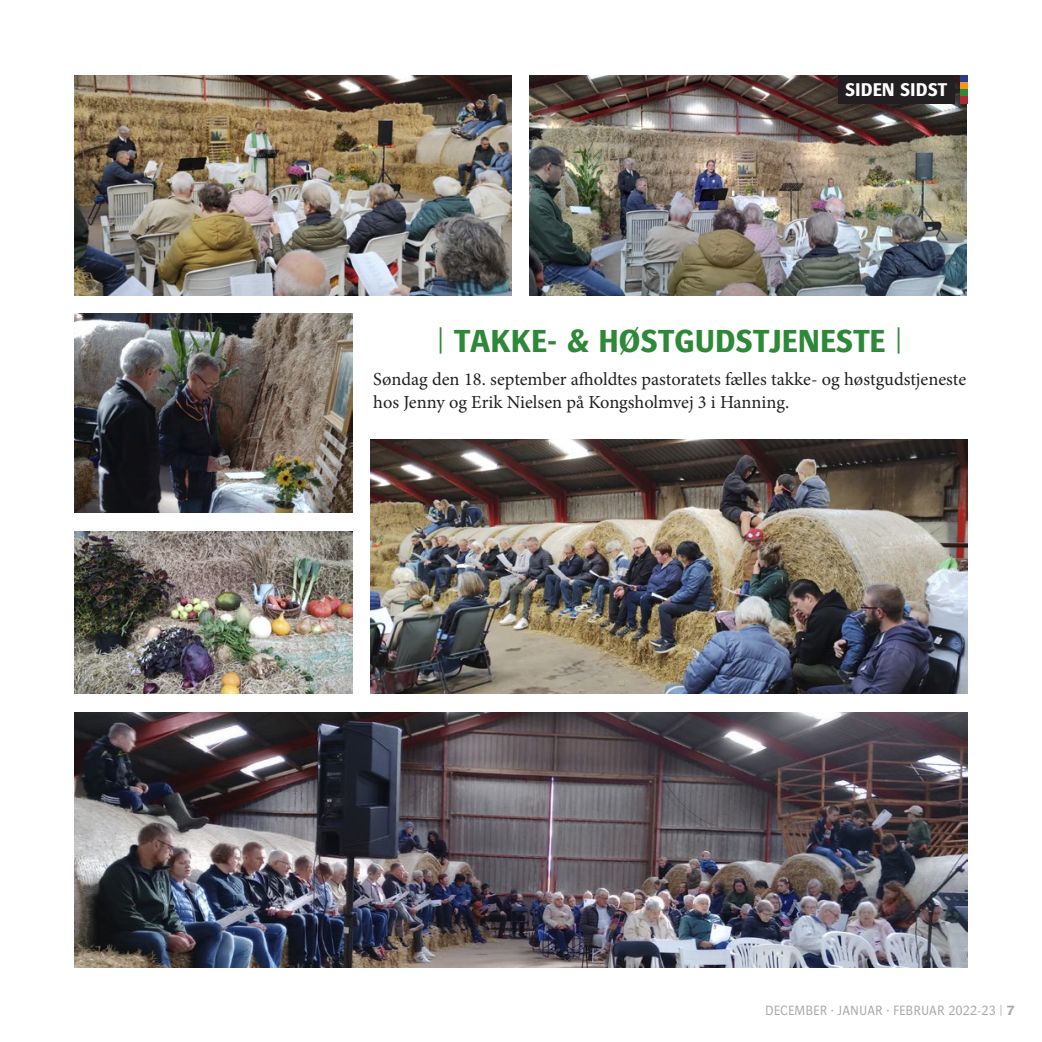
<style>
.page{position:relative;width:1042px;height:1042px;background:#fff}
.page>*{position:absolute;margin:0;border:0;box-sizing:border-box;transform-origin:0 0}
.t1{font:700 33.25px "Bosis Std";color:#2d8837}
.t2{font:700 19.25px "Bosis Std";color:#fff}
.t3{font:18.38px/22.8px "Minion Pro";color:#231f20}
.t4{font:300 14px "Bosis Std";color:#a8a9ad}
.s1{font-weight:700}
</style>
<div class="page">
<img style="left:529px;top:75px;width:437px;height:220px">
<img style="left:74px;top:75px;width:437px;height:220px">
<div style="left:838px;top:75px;width:116px;height:29px;background:#231f20"></div>
<div style="left:960px;top:75px;width:7px;height:8px;background:#253f8e"></div>
<div style="left:960px;top:83px;width:7px;height:7px;background:#f7931d"></div>
<div style="left:960px;top:90px;width:7px;height:7px;background:#2d8837"></div>
<div style="left:960px;top:97px;width:7px;height:7px;background:#ab2b30"></div>
<img style="left:371px;top:440px;width:596px;height:253px">
<img style="left:74px;top:712px;width:893px;height:255px">
<img style="left:74px;top:313px;width:278px;height:200px">
<img style="left:74px;top:531px;width:278px;height:162px">
<p class="t2" style="left:845px;top:79px;width:104px">SIDEN SIDST</p>
<p class="t1" style="left:437px;top:323px;width:467px">| TAKKE- &amp; HØSTGUDSTJENESTE |</p>
<p class="t3" style="left:373px;top:368px;width:594px">Søndag den 18. september afholdtes pastoratets fælles takke- og høstgudstjeneste hos Jenny og Erik Nielsen på Kongsholmvej 3 i Hanning.</p>
<p class="t4" style="left:765px;top:1003px;width:251px">DECEMBER · JANUAR · FEBRUAR 2022-23 | <span class="s1">7</span></p>
</div>
